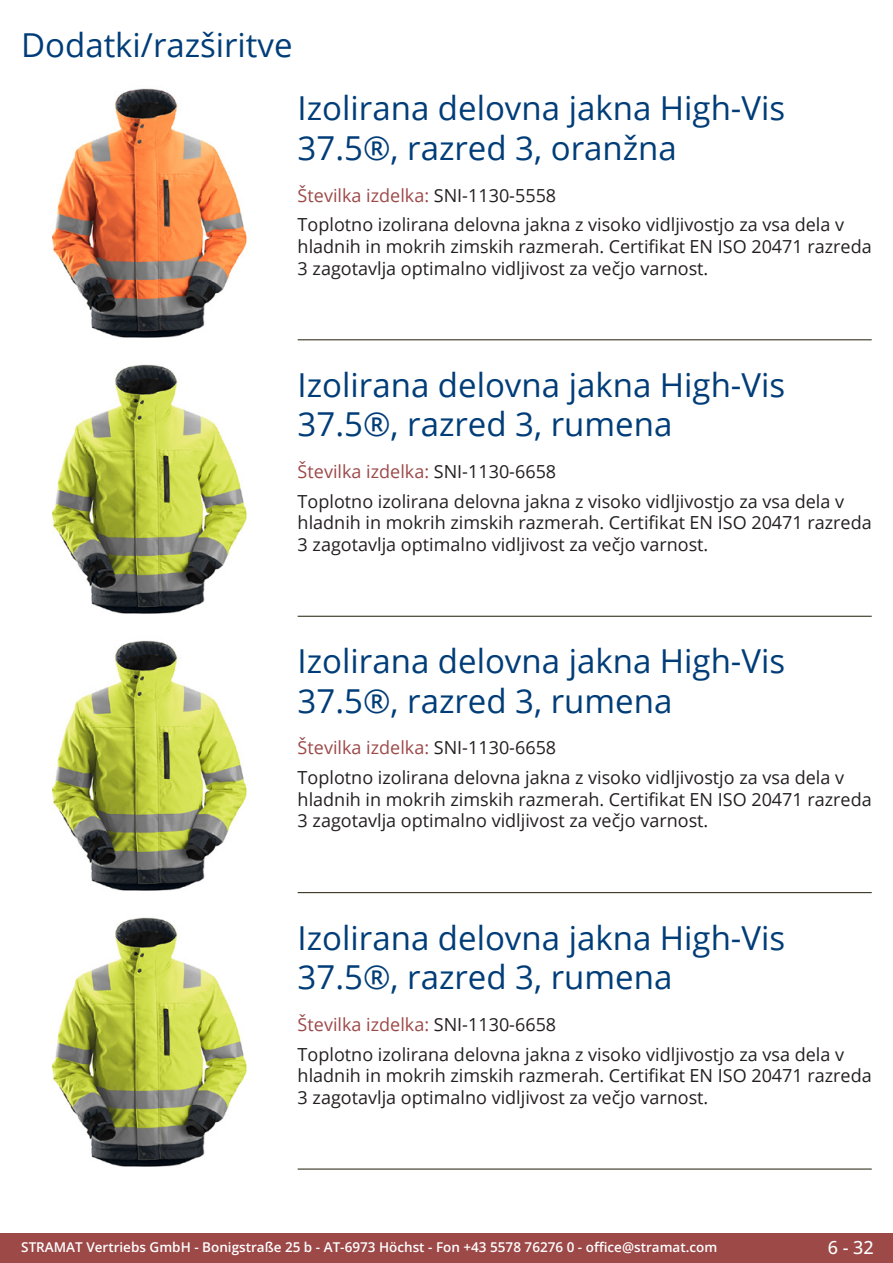
<style>
.page{position:relative;width:893px;height:1263px;background:#fff}
.page>*{position:absolute;margin:0;border:0;box-sizing:border-box;transform-origin:0 0}
.Produkttitel{font:33px/39.6px "Open Sans";color:#003d78}
.RastTitel{font:33px "Open Sans";color:#003d78}
.Beschreibung_Text{font:18px/21.6px "Open Sans";color:#231f20}
.TechDaten_Überschrif{font:18px "Open Sans";color:#9c4948}
.t1{font:500 18px "Open Sans";color:#fff}
.t2{font:600 13.5px "Open Sans";color:#fff}
.s1{color:#231f20}
</style>
<div class="page">
<div style="left:0;top:1233px;width:893px;height:30px;background:#9c4948"></div>
<hr style="left:298px;top:340px;width:574px;height:1px;background:#201d08">
<hr style="left:298px;top:616px;width:574px;height:1px;background:#201d08">
<hr style="left:298px;top:892px;width:574px;height:1px;background:#201d08">
<hr style="left:298px;top:1169px;width:574px;height:1px;background:#201d08">
<img style="left:51px;top:88px;width:196px;height:250px">
<img style="left:51px;top:364px;width:196px;height:250px">
<img style="left:51px;top:640px;width:196px;height:251px">
<img style="left:51px;top:917px;width:196px;height:250px">
<p class="RastTitel" style="left:21px;top:22px;width:273px">Dodatki/razširitve</p>
<p class="Produkttitel" style="left:298px;top:88px;width:489px">Izolirana delovna jakna High-Vis<br>37.5®, razred 3, oranžna</p>
<p class="TechDaten_Überschrif" style="left:298px;top:183px;width:260px">Številka izdelka: <span class="s1">SNI-1130-5558</span></p>
<p class="Beschreibung_Text" style="left:298px;top:214px;width:576px">Toplotno izolirana delovna jakna z visoko vidljivostjo za vsa dela v hladnih in mokrih zimskih razmerah. Certifikat EN ISO 20471 razreda<br>3 zagotavlja optimalno vidljivost za večjo varnost.</p>
<p class="Produkttitel" style="left:298px;top:364px;width:489px">Izolirana delovna jakna High-Vis<br>37.5®, razred 3, rumena</p>
<p class="TechDaten_Überschrif" style="left:298px;top:459px;width:260px">Številka izdelka: <span class="s1">SNI-1130-6658</span></p>
<p class="Beschreibung_Text" style="left:298px;top:490px;width:576px">Toplotno izolirana delovna jakna z visoko vidljivostjo za vsa dela v hladnih in mokrih zimskih razmerah. Certifikat EN ISO 20471 razreda<br>3 zagotavlja optimalno vidljivost za večjo varnost.</p>
<p class="Produkttitel" style="left:298px;top:640px;width:489px">Izolirana delovna jakna High-Vis<br>37.5®, razred 3, rumena</p>
<p class="TechDaten_Überschrif" style="left:298px;top:735px;width:260px">Številka izdelka: <span class="s1">SNI-1130-6658</span></p>
<p class="Beschreibung_Text" style="left:298px;top:766px;width:576px">Toplotno izolirana delovna jakna z visoko vidljivostjo za vsa dela v hladnih in mokrih zimskih razmerah. Certifikat EN ISO 20471 razreda<br>3 zagotavlja optimalno vidljivost za večjo varnost.</p>
<p class="Produkttitel" style="left:298px;top:917px;width:489px">Izolirana delovna jakna High-Vis<br>37.5®, razred 3, rumena</p>
<p class="TechDaten_Überschrif" style="left:298px;top:1012px;width:260px">Številka izdelka: <span class="s1">SNI-1130-6658</span></p>
<p class="Beschreibung_Text" style="left:298px;top:1043px;width:576px">Toplotno izolirana delovna jakna z visoko vidljivostjo za vsa dela v hladnih in mokrih zimskih razmerah. Certifikat EN ISO 20471 razreda<br>3 zagotavlja optimalno vidljivost za večjo varnost.</p>
<p class="t2" style="left:21px;top:1238px;width:698px">STRAMAT Vertriebs GmbH - Bonigstraße 25 b - AT-6973 Höchst - Fon +43 5578 76276 0 - office@stramat.com</p>
<p class="t1" style="left:828px;top:1234px;width:48px">6 - 32</p>
</div>
